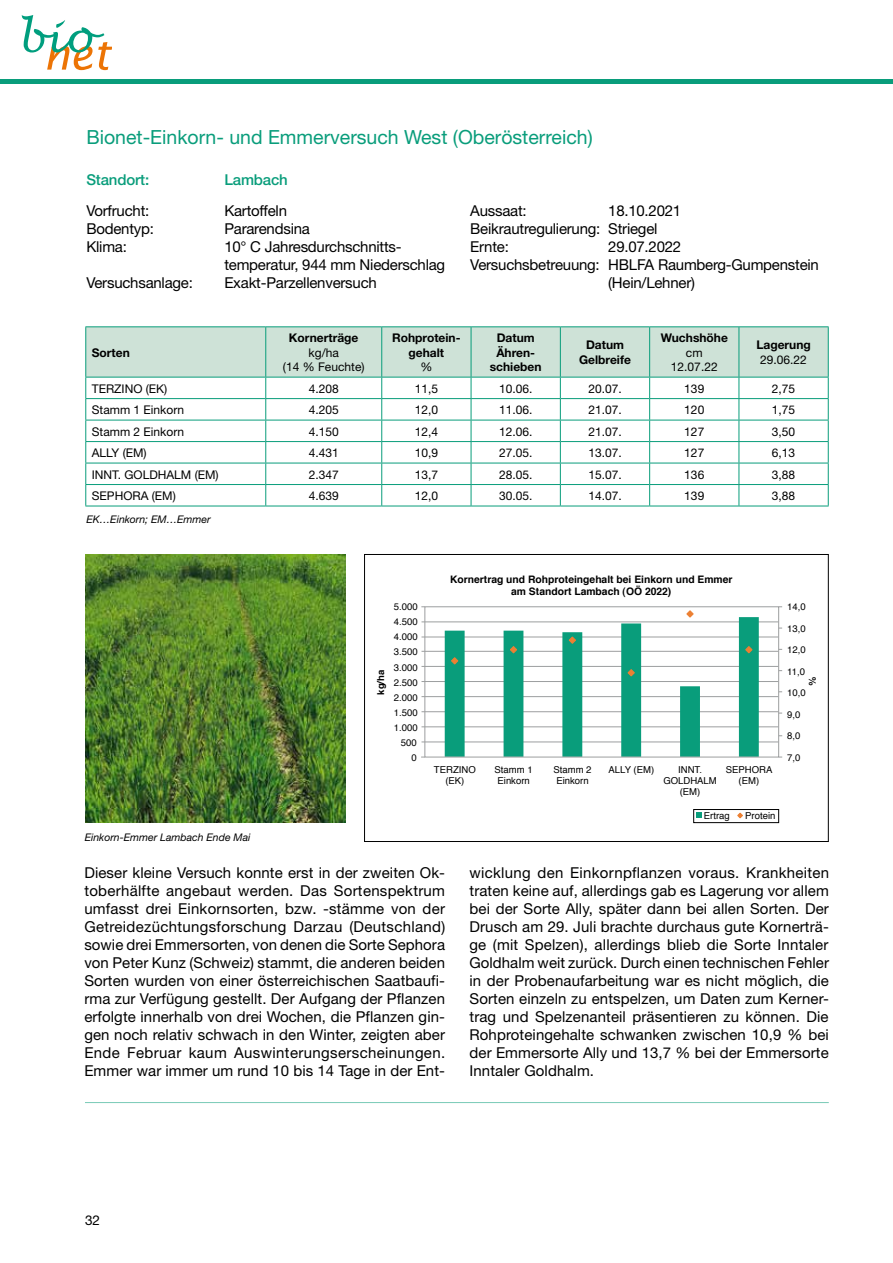
<style>
.page{position:relative;width:893px;height:1263px;background:#fff}
.page>*{position:absolute;margin:0;border:0;box-sizing:border-box;transform-origin:0 0}
.t1{font:19.5px "Helvetica Neue";color:#099d7b}
.t2{font:15px/18px "Helvetica Neue";letter-spacing:-.015em;color:#000}
.t3{font:500 15px "Helvetica Neue";letter-spacing:-.01em;color:#099d7b}
.t4{font:13.5px "Helvetica Neue";color:#000}
.t5{font:12px/14.4px "Helvetica Neue";color:#000;text-align:center}
.t6{font:700 12px/14.4px "Helvetica Neue";color:#000;text-align:center}
.t7{font:italic 10.5px "Helvetica Neue";color:#000}
.t8{font:700 10.35px/12px "Helvetica";color:#000;text-align:center}
.t9{font:9.6px/11.1px "Helvetica";color:#000;text-align:center}
.t10{font:700 9.6px "Helvetica";color:#000}
.t11{font:700 9.6px "Helvetica Neue";color:#000}
</style>
<div class="page">
<div style="left:0;top:79px;width:893px;height:5px;background:#099d7b"></div>
<svg style="left:22px;top:15px;width:90px;height:55px"></svg>
<hr style="left:85px;top:1102px;width:744px;height:1px;background:#099d7b">
<hr style="left:85px;top:326px;width:181px;height:1px;background:#099d7b">
<hr style="left:266px;top:326px;width:116px;height:1px;background:#099d7b">
<hr style="left:382px;top:326px;width:89px;height:1px;background:#099d7b">
<hr style="left:471px;top:326px;width:89px;height:1px;background:#099d7b">
<hr style="left:560px;top:326px;width:90px;height:1px;background:#099d7b">
<hr style="left:650px;top:326px;width:89px;height:1px;background:#099d7b">
<hr style="left:739px;top:326px;width:90px;height:1px;background:#099d7b">
<hr style="left:85px;top:506px;width:181px;height:1px;background:#099d7b">
<hr style="left:266px;top:506px;width:116px;height:1px;background:#099d7b">
<hr style="left:382px;top:506px;width:89px;height:1px;background:#099d7b">
<hr style="left:471px;top:506px;width:89px;height:1px;background:#099d7b">
<hr style="left:560px;top:506px;width:90px;height:1px;background:#099d7b">
<hr style="left:650px;top:506px;width:89px;height:1px;background:#099d7b">
<hr style="left:739px;top:506px;width:90px;height:1px;background:#099d7b">
<svg style="left:85px;top:327px;width:744px;height:179px"></svg>
<img style="left:85px;top:554px;width:260px;height:268px">
<hr style="left:421px;top:742px;width:357px;height:1px;background:#9c9e9f">
<hr style="left:421px;top:726px;width:357px;height:1px;background:#9c9e9f">
<hr style="left:421px;top:711px;width:357px;height:1px;background:#9c9e9f">
<hr style="left:421px;top:696px;width:357px;height:1px;background:#9c9e9f">
<hr style="left:421px;top:681px;width:357px;height:1px;background:#9c9e9f">
<hr style="left:421px;top:666px;width:357px;height:1px;background:#9c9e9f">
<hr style="left:421px;top:651px;width:357px;height:1px;background:#9c9e9f">
<hr style="left:421px;top:637px;width:357px;height:1px;background:#9c9e9f">
<hr style="left:421px;top:622px;width:357px;height:1px;background:#9c9e9f">
<div style="left:425px;top:607px;width:354px;height:150px;border:1px solid #9c9e9f"></div>
<svg style="left:445px;top:610px;width:314px;height:147px"></svg>
<svg style="left:697px;top:813px;width:5px;height:5px"></svg>
<svg style="left:737px;top:812px;width:6px;height:7px"></svg>
<div style="left:693px;top:809px;width:86px;height:14px;border:1px solid #000"></div>
<div style="left:364px;top:554px;width:465px;height:288px;border:1px solid #000"></div>
<h1 class="t1" style="left:86px;top:125px;width:508px">Bionet-Einkorn- und Emmerversuch West (Oberösterreich)</h1>
<p class="t3" style="left:86px;top:171px;width:64px">Standort:</p>
<p class="t3" style="left:224px;top:171px;width:65px">Lambach</p>
<p class="t2" style="left:86px;top:201px;width:64px">Vorfrucht:</p>
<p class="t2" style="left:224px;top:201px;width:64px">Kartoffeln</p>
<p class="t2" style="left:86px;top:219px;width:69px">Bodentyp:</p>
<p class="t2" style="left:224px;top:219px;width:87px">Pararendsina</p>
<p class="t2" style="left:86px;top:237px;width:42px">Klima:</p>
<p class="t2" style="left:224px;top:237px;width:222px">10° C Jahresdurchschnitts&shy;temperatur, 944 mm Niederschlag</p>
<p class="t2" style="left:86px;top:273px;width:108px">Versuchsanlage:</p>
<p class="t2" style="left:224px;top:273px;width:154px">Exakt-Parzellenversuch</p>
<p class="t2" style="left:470px;top:201px;width:58px">Aussaat:</p>
<p class="t2" style="left:470px;top:201px;width:213px;text-indent:138px">18.10.2021<br>Beikrautregulierung: Striegel<br>Ernte:</p>
<p class="t2" style="left:608px;top:237px;width:75px">29.07.2022</p>
<p class="t2" style="left:470px;top:255px;width:350px">Versuchsbetreuung: HBLFA Raumberg-Gumpenstein</p>
<p class="t2" style="left:608px;top:273px;width:88px">(Hein/Lehner)</p>
<p class="t6" style="left:92px;top:345px;width:40px">Sorten</p>
<p class="t6" style="left:289px;top:330px;width:71px">Kornerträge</p>
<p class="t5" style="left:283px;top:345px;width:83px">kg/ha<br>(14 % Feuchte)</p>
<p class="t6" style="left:392px;top:330px;width:70px">Rohprotein&shy;gehalt</p>
<p class="t5" style="left:420px;top:359px;width:13px">%</p>
<p class="t6" style="left:490px;top:330px;width:53px">Datum<br>Ähren&shy;schieben</p>
<p class="t6" style="left:579px;top:338px;width:53px">Datum<br>Gelbreife</p>
<p class="t6" style="left:661px;top:330px;width:69px">Wuchshöhe</p>
<p class="t5" style="left:671px;top:345px;width:48px">cm<br>12.07.22</p>
<p class="t6" style="left:756px;top:338px;width:56px">Lagerung</p>
<p class="t5" style="left:760px;top:352px;width:48px">29.06.22</p>
<p class="t5" style="left:92px;top:381px;width:77px">TERZINO (EK)</p>
<p class="t5" style="left:309px;top:381px;width:32px">4.208</p>
<p class="t5" style="left:415px;top:381px;width:25px">11,5</p>
<p class="t5" style="left:499px;top:381px;width:35px">10.06.</p>
<p class="t5" style="left:588px;top:381px;width:35px">20.07.</p>
<p class="t5" style="left:684px;top:381px;width:22px">139</p>
<p class="t5" style="left:772px;top:381px;width:25px">2,75</p>
<p class="t5" style="left:92px;top:402px;width:94px">Stamm 1 Einkorn</p>
<p class="t5" style="left:309px;top:402px;width:32px">4.205</p>
<p class="t5" style="left:415px;top:402px;width:25px">12,0</p>
<p class="t5" style="left:499px;top:402px;width:35px">11.06.</p>
<p class="t5" style="left:588px;top:402px;width:35px">21.07.</p>
<p class="t5" style="left:684px;top:402px;width:22px">120</p>
<p class="t5" style="left:772px;top:402px;width:25px">1,75</p>
<p class="t5" style="left:92px;top:424px;width:94px">Stamm 2 Einkorn</p>
<p class="t5" style="left:309px;top:424px;width:32px">4.150</p>
<p class="t5" style="left:415px;top:424px;width:25px">12,4</p>
<p class="t5" style="left:499px;top:424px;width:35px">12.06.</p>
<p class="t5" style="left:588px;top:424px;width:35px">21.07.</p>
<p class="t5" style="left:684px;top:424px;width:22px">127</p>
<p class="t5" style="left:772px;top:424px;width:25px">3,50</p>
<p class="t5" style="left:92px;top:445px;width:56px">ALLY (EM)</p>
<p class="t5" style="left:309px;top:445px;width:32px">4.431</p>
<p class="t5" style="left:415px;top:445px;width:25px">10,9</p>
<p class="t5" style="left:499px;top:445px;width:35px">27.05.</p>
<p class="t5" style="left:588px;top:445px;width:35px">13.07.</p>
<p class="t5" style="left:684px;top:445px;width:22px">127</p>
<p class="t5" style="left:772px;top:445px;width:25px">6,13</p>
<p class="t5" style="left:92px;top:467px;width:128px">INNT. GOLDHALM (EM)</p>
<p class="t5" style="left:309px;top:467px;width:32px">2.347</p>
<p class="t5" style="left:415px;top:467px;width:25px">13,7</p>
<p class="t5" style="left:499px;top:467px;width:35px">28.05.</p>
<p class="t5" style="left:588px;top:467px;width:35px">15.07.</p>
<p class="t5" style="left:684px;top:467px;width:22px">136</p>
<p class="t5" style="left:772px;top:467px;width:25px">3,88</p>
<p class="t5" style="left:92px;top:488px;width:85px">SEPHORA (EM)</p>
<p class="t5" style="left:309px;top:488px;width:32px">4.639</p>
<p class="t5" style="left:415px;top:488px;width:25px">12,0</p>
<p class="t5" style="left:499px;top:488px;width:35px">30.05.</p>
<p class="t5" style="left:588px;top:488px;width:35px">14.07.</p>
<p class="t5" style="left:684px;top:488px;width:22px">139</p>
<p class="t5" style="left:772px;top:488px;width:25px">3,88</p>
<p class="t7" style="left:86px;top:513px;width:126px">EK…Einkorn; EM…Emmer</p>
<p class="t7" style="left:85px;top:831px;width:167px">Einkorn-Emmer Lambach Ende Mai</p>
<p class="t9" style="left:394px;top:602px;width:25px">5.000</p>
<p class="t9" style="left:394px;top:617px;width:25px">4.500</p>
<p class="t9" style="left:394px;top:632px;width:25px">4.000</p>
<p class="t9" style="left:394px;top:647px;width:25px">3.500</p>
<p class="t8" style="left:450px;top:574px;width:284px">Kornertrag und Rohproteingehalt bei Einkorn und Emmer am Standort Lambach (OÖ 2022)</p>
<p class="t9" style="left:787px;top:602px;width:20px">14,0</p>
<p class="t9" style="left:787px;top:623px;width:20px">13,0</p>
<p class="t9" style="left:787px;top:645px;width:20px">12,0</p>
<p class="t9" style="left:394px;top:662px;width:25px">3.000</p>
<p class="t9" style="left:787px;top:666px;width:19px">11,0</p>
<p class="t10" style="left:374px;top:695px;width:26px;rotate:-90deg">kg/ha</p>
<p class="t11" style="left:805px;top:686px;width:11px;rotate:-90deg">%</p>
<p class="t9" style="left:394px;top:677px;width:25px">2.500</p>
<p class="t9" style="left:787px;top:688px;width:20px">10,0</p>
<p class="t9" style="left:394px;top:692px;width:25px">2.000</p>
<p class="t9" style="left:394px;top:707px;width:25px">1.500</p>
<p class="t9" style="left:394px;top:722px;width:25px">1.000</p>
<p class="t9" style="left:401px;top:737px;width:17px">500</p>
<p class="t9" style="left:411px;top:752px;width:7px">0</p>
<p class="t9" style="left:434px;top:764px;width:43px">TERZINO (EK)</p>
<p class="t9" style="left:495px;top:764px;width:40px">Stamm 1<br>Einkorn</p>
<p class="t9" style="left:553px;top:764px;width:40px">Stamm 2<br>Einkorn</p>
<p class="t9" style="left:608px;top:764px;width:47px">ALLY (EM)</p>
<p class="t9" style="left:663px;top:764px;width:55px">INNT.<br>GOLDHALM (EM)</p>
<p class="t9" style="left:726px;top:764px;width:48px">SEPHORA (EM)</p>
<p class="t9" style="left:704px;top:811px;width:27px">Ertrag</p>
<p class="t9" style="left:745px;top:811px;width:32px">Protein</p>
<p class="t9" style="left:787px;top:709px;width:15px">9,0</p>
<p class="t9" style="left:787px;top:730px;width:15px">8,0</p>
<p class="t9" style="left:787px;top:752px;width:15px">7,0</p>
<p class="t2" style="left:84px;top:863px;width:362px;text-align:justify">Dieser kleine Versuch konnte erst in der zweiten Ok&shy;toberhälfte angebaut werden. Das Sortenspektrum umfasst drei Einkornsorten, bzw. -stämme von der Getreidezüchtungsforschung Darzau (Deutschland) sowie drei Emmersorten, von denen die Sorte Sephora von Peter Kunz (Schweiz) stammt, die anderen beiden Sorten wurden von einer österreichischen Saatbaufi&shy;rma zur Verfügung gestellt. Der Aufgang der Pflanzen erfolgte innerhalb von drei Wochen, die Pflanzen gin&shy;gen noch relativ schwach in den Winter, zeigten aber Ende Februar kaum Auswinterungserscheinungen.<br>Emmer war immer um rund 10 bis 14 Tage in der Ent-</p>
<p class="t2" style="left:469px;top:863px;width:361px;text-align:justify">wicklung den Einkornpflanzen voraus. Krankheiten traten keine auf, allerdings gab es Lagerung vor allem bei der Sorte Ally, später dann bei allen Sorten. Der Drusch am 29. Juli brachte durchaus gute Kornerträ&shy;ge (mit Spelzen), allerdings blieb die Sorte Inntaler Goldhalm weit zurück. Durch einen technischen Fehler in der Probenaufarbeitung war es nicht möglich, die Sorten einzeln zu entspelzen, um Daten zum Kerner&shy;trag und Spelzenanteil präsentieren zu können. Die Rohproteingehalte schwanken zwischen 10,9 % bei der Emmersorte Ally und 13,7 % bei der Emmersorte Inntaler Goldhalm.</p>
<p class="t4" style="left:85px;top:1212px;width:17px">32</p>
</div>
